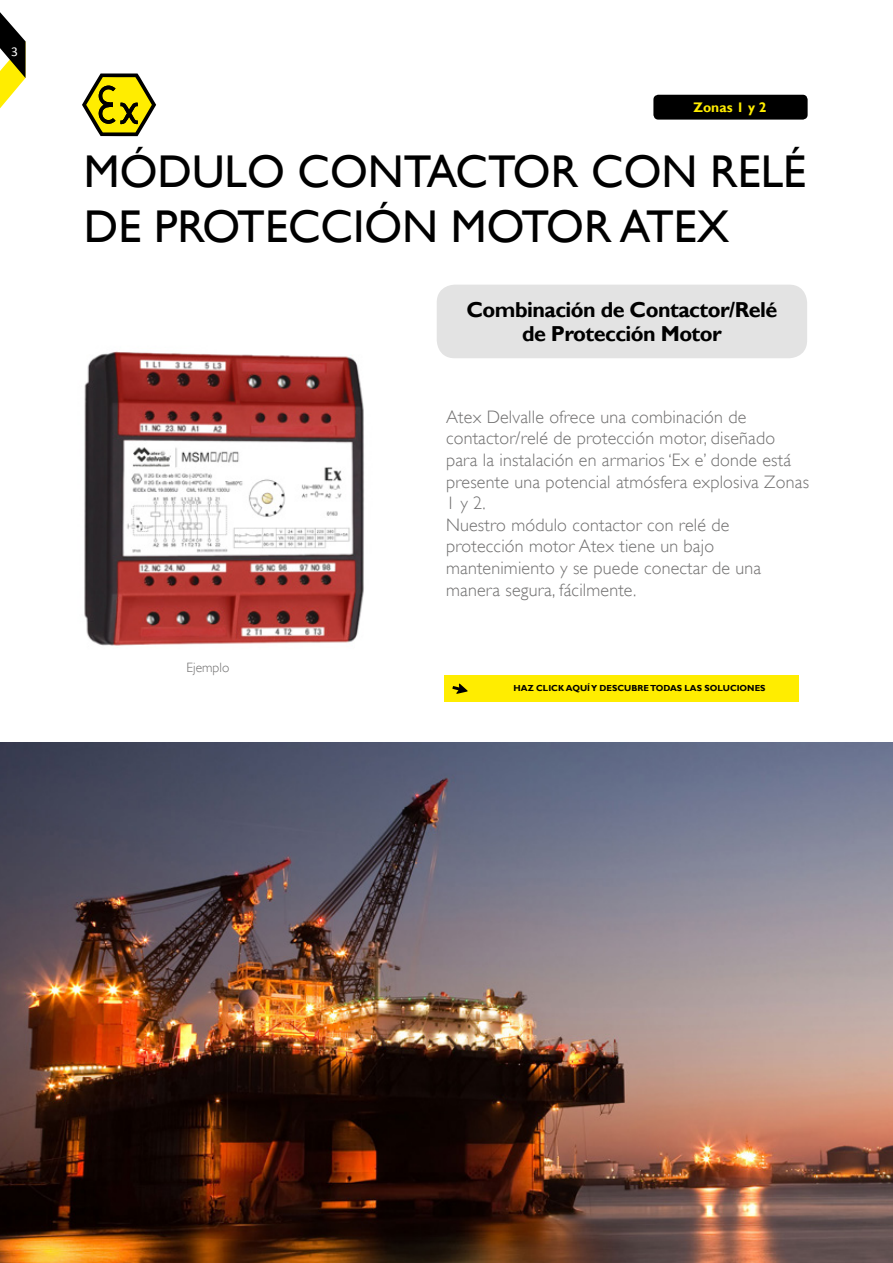
<style>
.page{position:relative;width:893px;height:1263px;background:#fff}
.page>*{position:absolute;margin:0;border:0;box-sizing:border-box;transform-origin:0 0}
.t1{font:45.9px/55.1px "Gill Sans";color:#000}
.t2{font:700 21.6px/24px "Gill Sans";letter-spacing:-.025em;color:#000;text-align:center}
.t3{font:300 18px/21.6px "Gill Sans";letter-spacing:.01em;color:#706f6f}
.t4{font:700 13.8px "Gill Sans";color:#ffed00}
.t5{font:300 13.5px "Gill Sans";color:#706f6f}
.t6{font:13.5px "Calibri";color:#fff}
.t7{font:700 8.7px "Gill Sans";color:#000}
</style>
<div class="page">
<svg style="left:0;top:12px;width:26px;height:97px"></svg>
<svg style="left:82px;top:73px;width:74px;height:63px"></svg>
<div style="left:437px;top:285px;width:370px;height:73px;background:#e3e3e3;border-radius:18px"></div>
<div style="left:445px;top:675px;width:354px;height:26px;background:#ffed00"></div>
<svg style="left:452px;top:684px;width:16px;height:10px"></svg>
<img style="left:84px;top:351px;width:280px;height:295px">
<img style="left:0;top:742px;width:893px;height:521px">
<div style="left:653px;top:95px;width:155px;height:25px;background:#000;border-radius:5px"></div>
<p class="t6" style="left:11px;top:43px;width:8px">3</p>
<p class="t4" style="left:693px;top:99px;width:75px">Zonas 1 y 2</p>
<h1 class="t1" style="left:84px;top:144px;width:724px">MÓDULO CONTACTOR CON RELÉ<br>DE PROTECCIÓN MOTOR ATEX</h1>
<p class="t2" style="left:466px;top:298px;width:312px">Combinación de Contactor/Relé de Protección Motor</p>
<p class="t5" style="left:187px;top:659px;width:44px">Ejemplo</p>
<p class="t3" style="left:446px;top:406px;width:364px">Atex Delvalle ofrece una combinación de contactor/relé de protección motor, diseñado para la instalación en armarios ‘Ex e’ donde está presente una potencial atmósfera explosiva Zonas 1 y 2.<br>Nuestro módulo contactor con relé de protección motor Atex tiene un bajo mantenimiento y se puede conectar de una manera segura, fácilmente.</p>
<p class="t7" style="left:514px;top:683px;width:253px">HAZ CLICK AQUÍ Y DESCUBRE TODAS LAS SOLUCIONES</p>
</div>
